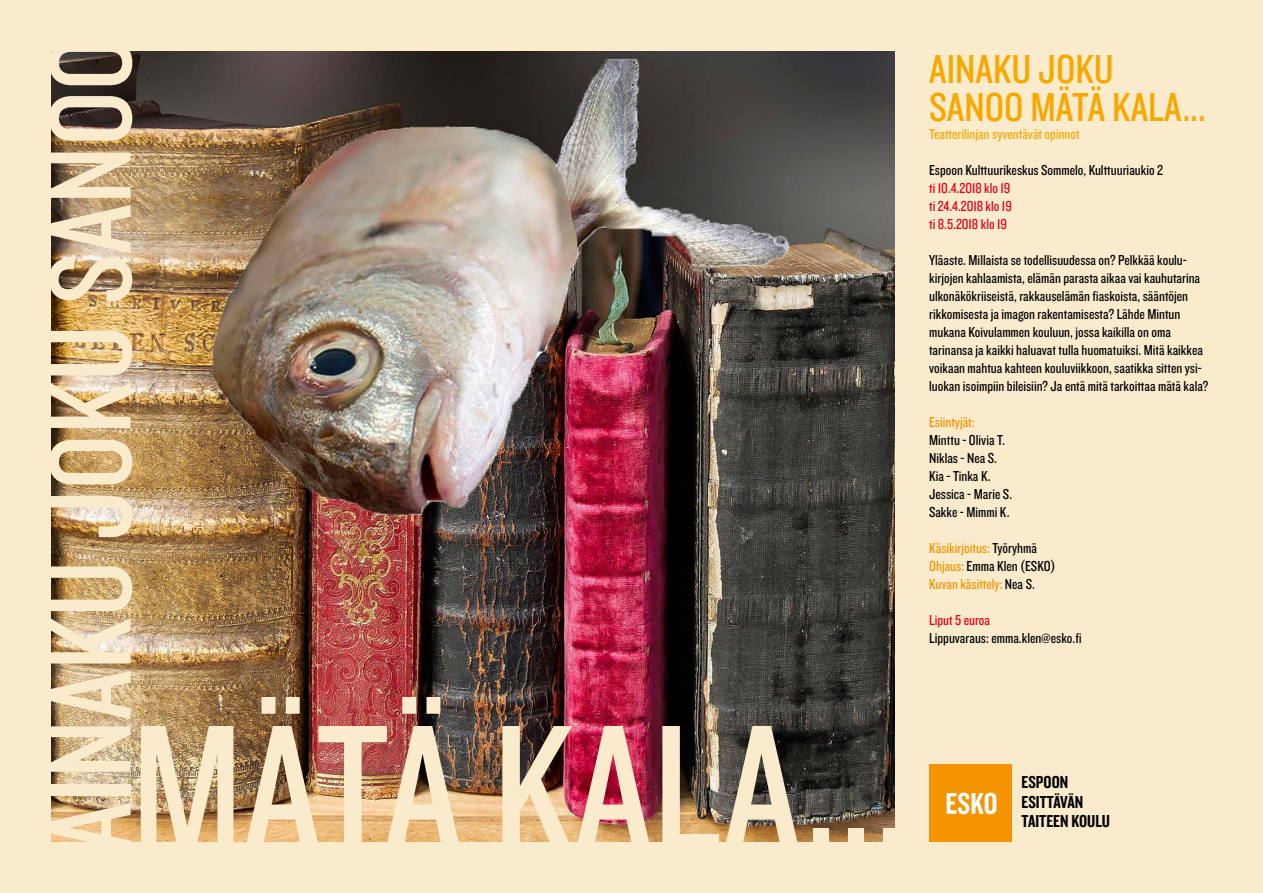
<style>
.page{position:relative;width:1263px;height:893px;background:#faebcd}
.page>*{position:absolute;margin:0;border:0;box-sizing:border-box;transform-origin:0 0}
.t1{font:186px "Knockout HTF29 Junior Liteweight";color:#faebcd}
.t2{font:120px "Knockout HTF29 Junior Liteweight";color:#faebcd}
.t3{font:42px/37.5px "Knockout HTF29 Junior Liteweight";color:#f7a800}
.t4{font:18px/19.5px "Knockout HTF49 Liteweight";color:#000}
.t5{font:15px/18px "Knockout HTF29 Junior Liteweight";color:#000}
.t6{font:15px/18px "Knockout HTF29 Junior Liteweight";color:#f39400}
.t7{font:15px/18px "Knockout HTF29 Junior Liteweight";color:#e2001a;text-align:justify}
.t8{font:15px "Knockout HTF29 Junior Liteweight";color:#f7a800}
.s1{color:#000}
</style>
<div class="page">
<img style="left:52px;top:52px;width:843px;height:790px">
<div style="left:929px;top:765px;width:83px;height:77px;background:#f39400"></div>
<svg style="left:947px;top:793px;width:49px;height:21px"></svg>
<h2 class="t2" style="left:30px;top:852px;width:819px;rotate:-90deg">AINAKU JOKU SANOO</h2>
<h1 class="t1" style="left:131px;top:694px;width:779px">MÄTÄ KALA...</h1>
<h3 class="t3" style="left:929px;top:52px;width:278px">AINAKU JOKU<br>SANOO MÄTÄ KALA...</h3>
<p class="t8" style="left:929px;top:126px;width:152px">Teatterilinjan syventävät opinnot</p>
<p class="t5" style="left:929px;top:161px;width:235px">Espoon Kulttuurikeskus Sommelo, Kulttuuriaukio 2</p>
<p class="t7" style="left:929px;top:179px;width:84px">ti 10.4.2018 klo 19 ti 24.4.2018 klo 19 ti 8.5.2018 klo 19</p>
<p class="t5" style="left:929px;top:251px;width:281px">Yläaste. Millaista se todellisuudessa on? Pelkkää koulu&shy;kirjojen kahlaamista, elämän parasta aikaa vai kauhutarina ulkonäkökriiseistä, rakkauselämän fiaskoista, sääntöjen rikkomisesta ja imagon rakentamisesta? Lähde Mintun mukana Koivulammen kouluun, jossa kaikilla on oma tarinansa ja kaikki haluavat tulla huomatuiksi. Mitä kaikkea voikaan mahtua kahteen kouluviikkoon, saatikka sitten ysi&shy;luokan isoimpiin bileisiin? Ja entä mitä tarkoittaa mätä kala?</p>
<p class="t6" style="left:929px;top:413px;width:47px">Esiintyjät:</p>
<p class="t5" style="left:929px;top:431px;width:85px">Minttu - Olivia T.<br>Niklas - Nea S.<br>Kia - Tinka K.<br>Jessica - Marie S.<br>Sakke - Mimmi K.</p>
<p class="t6" style="left:929px;top:539px;width:128px">Käsikirjoitus: <span class="s1">Työryhmä<br></span>Ohjaus: <span class="s1">Emma Klen (ESKO)<br></span>Kuvan käsittely: <span class="s1">Nea S.</span></p>
<p class="t7" style="left:929px;top:611px;width:62px">Liput 5 euroa</p>
<p class="t5" style="left:929px;top:629px;width:154px">Lippuvaraus: emma.klen@esko.fi</p>
<p class="t4" style="left:1021px;top:773px;width:90px">ESPOON<br>ESITTÄVÄN<br>TAITEEN KOULU</p>
</div>
